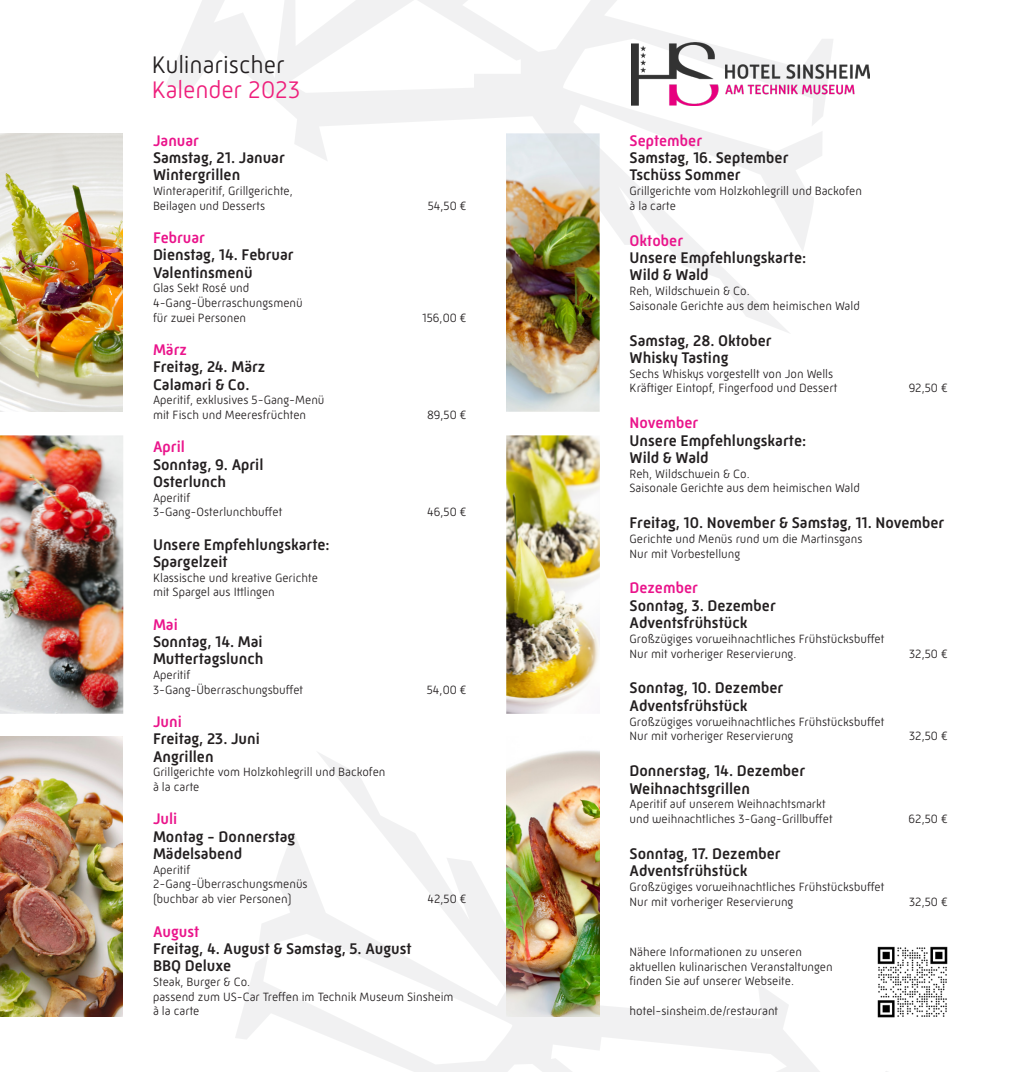
<style>
.page{position:relative;width:1012px;height:1072px;background:#fff}
.page>*{position:absolute;margin:0;border:0;box-sizing:border-box;transform-origin:0 0}
.t1{font:300 24.5px "Mic 32 New";letter-spacing:-.005em;color:#231f20}
.t2{font:300 24.5px "Mic 32 New";letter-spacing:-.005em;color:#ee1e7b}
.t3{font:500 15.75px "Mic 32 New";color:#231f20}
.t4{font:500 15.75px "Mic 32 New";color:#ea148b}
.t5{font:300 12.25px "Mic 32 New";color:#231f20}
</style>
<div class="page">
<img style="left:0;top:435px;width:123px;height:278px">
<img style="left:0;top:736px;width:122px;height:280px">
<img style="left:0;top:133px;width:122px;height:279px">
<img style="left:506px;top:334px;width:94px;height:78px">
<img style="left:506px;top:435px;width:94px;height:278px">
<svg style="left:166px;top:0;width:667px;height:334px"></svg>
<svg style="left:235px;top:750px;width:584px;height:321px"></svg>
<img style="left:877px;top:946px;width:71px;height:72px">
<img style="left:631px;top:43px;width:238px;height:62px">
<p class="t1" style="left:152px;top:51px;width:134px">Kulinarischer</p>
<p class="t2" style="left:152px;top:75px;width:150px">Kalender 2023</p>
<p class="t4" style="left:153px;top:131px;width:47px">Januar</p>
<p class="t3" style="left:153px;top:148px;width:133px">Samstag, 21. Januar</p>
<p class="t3" style="left:153px;top:166px;width:89px">Wintergrillen</p>
<p class="t5" style="left:153px;top:184px;width:141px">Winteraperitif, Grillgerichte,</p>
<p class="t5" style="left:153px;top:198px;width:114px">Beilagen und Desserts</p>
<p class="t5" style="left:428px;top:198px;width:40px">54,50 €</p>
<p class="t4" style="left:153px;top:228px;width:53px">Februar</p>
<p class="t3" style="left:153px;top:246px;width:142px">Dienstag, 14. Februar</p>
<p class="t3" style="left:153px;top:263px;width:101px">Valentinsmenü</p>
<p class="t5" style="left:153px;top:281px;width:98px">Glas Sekt Rosé und</p>
<p class="t5" style="left:153px;top:296px;width:151px">4-Gang-Überraschungsmenü</p>
<p class="t5" style="left:153px;top:310px;width:95px">für zwei Personen</p>
<p class="t5" style="left:422px;top:310px;width:46px">156,00 €</p>
<p class="t4" style="left:153px;top:340px;width:35px">März</p>
<p class="t3" style="left:153px;top:358px;width:114px">Freitag, 24. März</p>
<p class="t3" style="left:153px;top:375px;width:98px">Calamari &amp; Co.</p>
<p class="t5" style="left:153px;top:393px;width:173px">Aperitif, exklusives 5-Gang-Menü</p>
<p class="t5" style="left:153px;top:408px;width:155px">mit Fisch und Meeresfrüchten</p>
<p class="t5" style="left:427px;top:408px;width:41px">89,50 €</p>
<p class="t4" style="left:153px;top:438px;width:33px">April</p>
<p class="t3" style="left:153px;top:455px;width:112px">Sonntag, 9. April</p>
<p class="t3" style="left:153px;top:472px;width:75px">Osterlunch</p>
<p class="t5" style="left:153px;top:490px;width:39px">Aperitif</p>
<p class="t5" style="left:153px;top:505px;width:131px">3-Gang-Osterlunchbuffet</p>
<p class="t5" style="left:427px;top:505px;width:41px">46,50 €</p>
<p class="t3" style="left:153px;top:535px;width:178px">Unsere Empfehlungskarte:</p>
<p class="t3" style="left:153px;top:552px;width:76px">Spargelzeit</p>
<p class="t5" style="left:153px;top:570px;width:166px">Klassische und kreative Gerichte</p>
<p class="t5" style="left:153px;top:585px;width:123px">mit Spargel aus Ittlingen</p>
<p class="t4" style="left:153px;top:615px;width:26px">Mai</p>
<p class="t3" style="left:153px;top:632px;width:111px">Sonntag, 14. Mai</p>
<p class="t3" style="left:153px;top:650px;width:112px">Muttertagslunch</p>
<p class="t5" style="left:153px;top:668px;width:39px">Aperitif</p>
<p class="t5" style="left:153px;top:682px;width:152px">3-Gang-Überraschungsbuffet</p>
<p class="t5" style="left:427px;top:682px;width:41px">54,00 €</p>
<p class="t4" style="left:153px;top:712px;width:30px">Juni</p>
<p class="t3" style="left:153px;top:730px;width:108px">Freitag, 23. Juni</p>
<p class="t3" style="left:153px;top:747px;width:62px">Angrillen</p>
<p class="t5" style="left:153px;top:765px;width:234px">Grillgerichte vom Holzkohlegrill und Backofen</p>
<p class="t5" style="left:153px;top:780px;width:48px">à la carte</p>
<p class="t4" style="left:153px;top:810px;width:26px">Juli</p>
<p class="t3" style="left:153px;top:827px;width:144px">Montag - Donnerstag</p>
<p class="t3" style="left:153px;top:844px;width:91px">Mädelsabend</p>
<p class="t5" style="left:153px;top:862px;width:39px">Aperitif</p>
<p class="t5" style="left:153px;top:877px;width:156px">2-Gang-Überraschungsmenüs</p>
<p class="t5" style="left:153px;top:892px;width:140px">(buchbar ab vier Personen)</p>
<p class="t5" style="left:427px;top:892px;width:40px">42,50 €</p>
<p class="t4" style="left:153px;top:922px;width:48px">August</p>
<p class="t3" style="left:153px;top:939px;width:260px">Freitag, 4. August &amp; Samstag, 5. August</p>
<p class="t3" style="left:153px;top:956px;width:80px">BBQ Deluxe</p>
<p class="t5" style="left:153px;top:974px;width:99px">Steak, Burger &amp; Co.</p>
<p class="t5" style="left:153px;top:989px;width:302px">passend zum US-Car Treffen im Technik Museum Sinsheim</p>
<p class="t5" style="left:153px;top:1004px;width:48px">à la carte</p>
<p class="t4" style="left:630px;top:131px;width:74px">September</p>
<p class="t3" style="left:630px;top:148px;width:160px">Samstag, 16. September</p>
<p class="t3" style="left:630px;top:166px;width:113px">Tschüss Sommer</p>
<p class="t5" style="left:630px;top:184px;width:234px">Grillgerichte vom Holzkohlegrill und Backofen</p>
<p class="t5" style="left:630px;top:198px;width:48px">à la carte</p>
<p class="t4" style="left:630px;top:231px;width:55px">Oktober</p>
<p class="t3" style="left:630px;top:248px;width:178px">Unsere Empfehlungskarte:</p>
<p class="t3" style="left:630px;top:266px;width:80px">Wild &amp; Wald</p>
<p class="t5" style="left:630px;top:284px;width:122px">Reh, Wildschwein &amp; Co.</p>
<p class="t5" style="left:630px;top:298px;width:232px">Saisonale Gerichte aus dem heimischen Wald</p>
<p class="t3" style="left:630px;top:331px;width:144px">Samstag, 28. Oktober</p>
<p class="t3" style="left:630px;top:348px;width:100px">Whisky Tasting</p>
<p class="t5" style="left:630px;top:366px;width:205px">Sechs Whiskys vorgestellt von Jon Wells</p>
<p class="t5" style="left:630px;top:381px;width:209px">Kräftiger Eintopf, Fingerfood und Dessert</p>
<p class="t5" style="left:909px;top:381px;width:40px">92,50 €</p>
<p class="t4" style="left:630px;top:414px;width:70px">November</p>
<p class="t3" style="left:630px;top:431px;width:178px">Unsere Empfehlungskarte:</p>
<p class="t3" style="left:630px;top:448px;width:80px">Wild &amp; Wald</p>
<p class="t5" style="left:630px;top:466px;width:122px">Reh, Wildschwein &amp; Co.</p>
<p class="t5" style="left:630px;top:481px;width:232px">Saisonale Gerichte aus dem heimischen Wald</p>
<p class="t3" style="left:630px;top:514px;width:316px">Freitag, 10. November &amp; Samstag, 11. November</p>
<p class="t5" style="left:630px;top:531px;width:234px">Gerichte und Menüs rund um die Martinsgans</p>
<p class="t5" style="left:630px;top:546px;width:112px">Nur mit Vorbestellung</p>
<p class="t4" style="left:630px;top:579px;width:70px">Dezember</p>
<p class="t3" style="left:630px;top:596px;width:148px">Sonntag, 3. Dezember</p>
<p class="t3" style="left:630px;top:614px;width:120px">Adventsfrühstück</p>
<p class="t5" style="left:630px;top:631px;width:256px">Großzügiges vorweihnachtliches Frühstücksbuffet</p>
<p class="t5" style="left:630px;top:646px;width:168px">Nur mit vorheriger Reservierung.</p>
<p class="t5" style="left:909px;top:646px;width:40px">32,50 €</p>
<p class="t3" style="left:630px;top:679px;width:155px">Sonntag, 10. Dezember</p>
<p class="t3" style="left:630px;top:696px;width:120px">Adventsfrühstück</p>
<p class="t5" style="left:630px;top:714px;width:256px">Großzügiges vorweihnachtliches Frühstücksbuffet</p>
<p class="t5" style="left:630px;top:729px;width:165px">Nur mit vorheriger Reservierung</p>
<p class="t5" style="left:909px;top:729px;width:40px">32,50 €</p>
<p class="t3" style="left:630px;top:761px;width:177px">Donnerstag, 14. Dezember</p>
<p class="t3" style="left:630px;top:779px;width:122px">Weihnachtsgrillen</p>
<p class="t5" style="left:630px;top:797px;width:198px">Aperitif auf unserem Weihnachtsmarkt</p>
<p class="t5" style="left:630px;top:811px;width:205px">und weihnachtliches 3-Gang-Grillbuffet</p>
<p class="t5" style="left:909px;top:811px;width:40px">62,50 €</p>
<p class="t3" style="left:630px;top:844px;width:152px">Sonntag, 17. Dezember</p>
<p class="t3" style="left:630px;top:862px;width:120px">Adventsfrühstück</p>
<p class="t5" style="left:630px;top:879px;width:256px">Großzügiges vorweihnachtliches Frühstücksbuffet</p>
<p class="t5" style="left:630px;top:894px;width:165px">Nur mit vorheriger Reservierung</p>
<p class="t5" style="left:909px;top:894px;width:40px">32,50 €</p>
<p class="t5" style="left:630px;top:944px;width:174px">Nähere Informationen zu unseren</p>
<p class="t5" style="left:630px;top:959px;width:205px">aktuellen kulinarischen Veranstaltungen</p>
<p class="t5" style="left:630px;top:974px;width:166px">finden Sie auf unserer Webseite.</p>
<p class="t5" style="left:630px;top:1003px;width:150px">hotel-sinsheim.de/restaurant</p>
</div>
